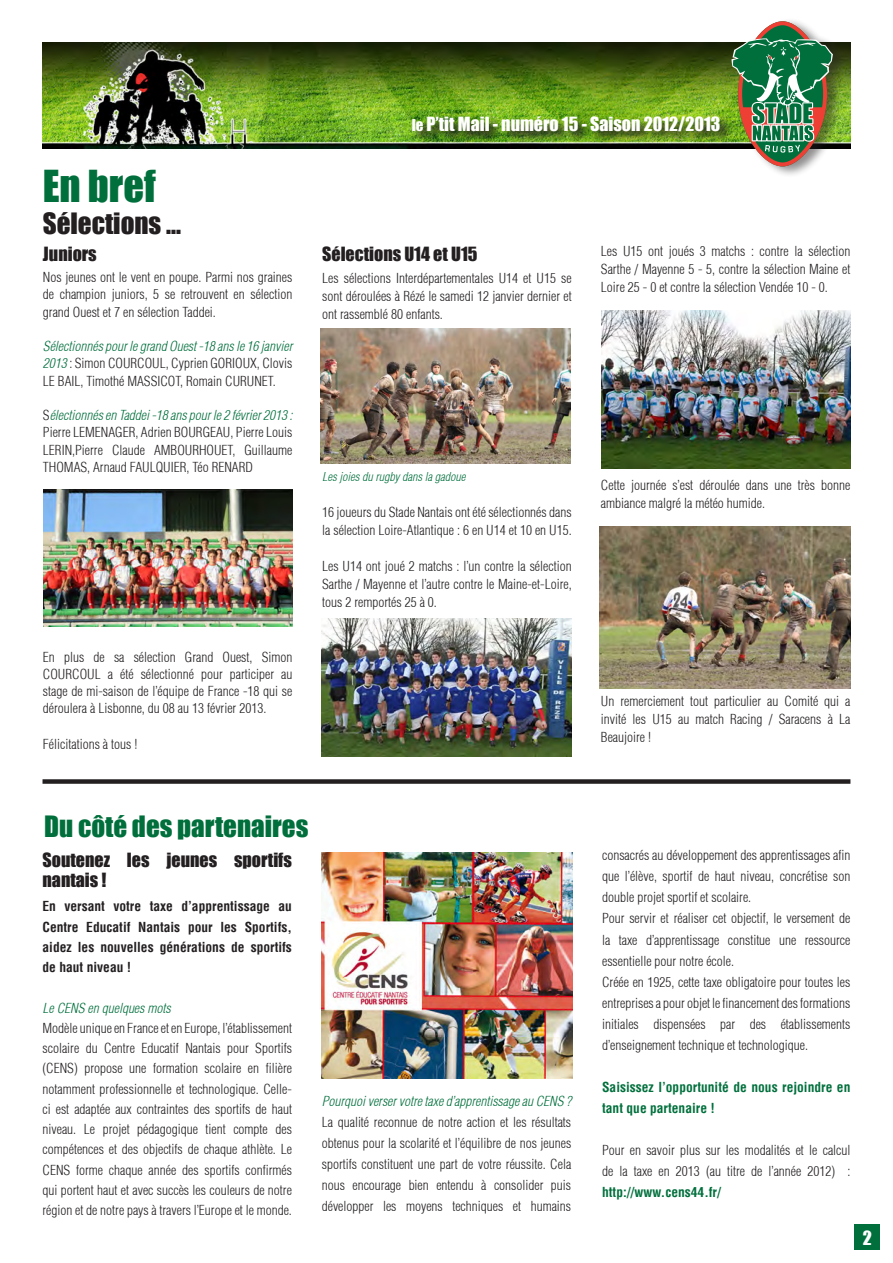
<style>
.page{position:relative;width:893px;height:1263px;background:#fff}
.page>*{position:absolute;margin:0;border:0;box-sizing:border-box;transform-origin:0 0}
.t1{font:40.5px "Impact";color:#006f3c}
.t2{font:27px "Impact";color:#006f3c}
.t3{font:27px "Impact";color:#231f20}
.t4{font:18px/20.2px "Impact";color:#231f20}
.t5{font:18px "Impact";color:#fff}
.t6{font:300 condensed 13.5px/21px "Helvetica";color:#231f20;text-align:justify}
.t7{font:700 condensed 13.5px/20.2px "Helvetica";color:#231f20;text-align:justify}
.t8{font:italic 300 condensed 13.5px "Helvetica";color:#006f3c}
.t9{font:700 condensed 13.5px/21px "Helvetica";color:#006f3c}
.t10{font:italic 300 condensed 12px "Helvetica";color:#006f3c}
.s1{font-style:italic;color:#006f3c}
.s2{font-size:15px}
.s3{font-weight:700;color:#006f3c}
</style>
<div class="page">
<img style="left:43px;top:43px;width:807px;height:106px">
<div style="left:731px;top:17px;width:117px;height:161px;background:#231f20;opacity:.5"></div>
<img style="left:731px;top:21px;width:102px;height:145px">
<img style="left:410px;top:115px;width:324px;height:30px">
<div style="left:855px;top:1225px;width:25px;height:25px;background:#006f3c"></div>
<div style="left:43px;top:779px;width:807px;height:5px;background:#231f20"></div>
<img style="left:321px;top:853px;width:251px;height:226px">
<img style="left:600px;top:527px;width:250px;height:161px">
<img style="left:601px;top:311px;width:249px;height:158px">
<img style="left:43px;top:490px;width:250px;height:136px">
<img style="left:322px;top:619px;width:250px;height:137px">
<img style="left:321px;top:328px;width:249px;height:136px">
<p class="t1" style="left:43px;top:155px;width:115px">En bref</p>
<p class="t3" style="left:43px;top:202px;width:140px">Sélections ...</p>
<p class="t4" style="left:43px;top:243px;width:55px">Juniors</p>
<p class="t6" style="left:43px;top:269px;width:251px;line-height:17.2px">Nos jeunes ont le vent en poupe. Parmi nos graines de champion juniors, 5 se retrouvent en sélection grand Ouest et 7 en sélection Taddei.</p>
<p class="t6" style="left:43px;top:338px;width:254px;line-height:17.2px;text-align:left"><span class="s1">SélectionnéspourlegrandOuest-18ansle16janvier<br>2013</span>: Simon COURCOUL, Cyprien GORIOUX, Clovis<br>LE BAIL, Timothé MASSICOT, Romain CURUNET.</p>
<p class="t6" style="left:43px;top:407px;width:254px;line-height:17.2px;text-align:left">S <span class="s1">électionnésenTaddei-18anspourle2février2013:<br></span>Pierre LEMENAGER, Adrien BOURGEAU, Pierre Louis LERIN,Pierre Claude AMBOURHOUET, Guillaume THOMAS, Arnaud FAULQUIER, Téo RENARD</p>
<p class="t6" style="left:43px;top:648px;width:251px;line-height:17.2px">En plus de sa sélection Grand Ouest, Simon COURCOUL a été sélectionné pour participer au stage de mi-saison de l’équipe de France -18 qui se déroulera à Lisbonne, du 08 au 13 février 2013.</p>
<p class="t6" style="left:43px;top:733px;width:96px">Félicitations à tous !</p>
<p class="t5" style="left:412px;top:110px;width:310px"><span class="s2">le</span> P’tit Mail - numéro 15 - Saison 2012/2013</p>
<p class="t4" style="left:322px;top:243px;width:157px">Sélections U14 et U15</p>
<p class="t6" style="left:322px;top:269px;width:251px;line-height:18px">Les sélections Interdépartementales U14 et U15 se sont déroulées à Rézé le samedi 12 janvier dernier et ont rassemblé 80 enfants.</p>
<p class="t6" style="left:601px;top:242px;width:251px;line-height:18px">Les U15 ont joués 3 matchs : contre la sélection Sarthe / Mayenne 5 - 5, contre la sélection Maine et Loire 25 - 0 et contre la sélection Vendée 10 - 0.</p>
<p class="t10" style="left:322px;top:469px;width:148px">Lesjoiesdurugbydanslagadoue</p>
<p class="t6" style="left:322px;top:503px;width:251px;line-height:18px">16 joueurs du Stade Nantais ont été sélectionnés dans la sélection Loire-Atlantique : 6 en U14 et 10 en U15.</p>
<p class="t6" style="left:322px;top:557px;width:251px;line-height:18px">Les U14 ont joué 2 matchs : l’un contre la sélection Sarthe / Mayenne et l’autre contre le Maine-et-Loire, tous 2 remportés 25 à 0.</p>
<p class="t6" style="left:601px;top:476px;width:251px;line-height:18px">Cette journée s’est déroulée dans une très bonne ambiance malgré la météo humide.</p>
<p class="t6" style="left:601px;top:692px;width:251px;line-height:18px">Un remerciement tout particulier au Comité qui a invité les U15 au match Racing / Saracens à La Beaujoire !</p>
<p class="t2" style="left:44px;top:805px;width:266px">Du côté des partenaires</p>
<p class="t4" style="left:43px;top:849px;width:251px">Soutenez les jeunes sportifs nantais !</p>
<p class="t7" style="left:43px;top:896px;width:251px">En versant votre taxe d’apprentissage au Centre Educatif Nantais pour les Sportifs, aidez les nouvelles générations de sportifs de haut niveau !</p>
<p class="t8" style="left:43px;top:999px;width:133px">LeCENS enquelquesmots</p>
<p class="t6" style="left:43px;top:1018px;width:251px;line-height:20.2px">Modèle unique en France et en Europe, l’établissement scolaire du Centre Educatif Nantais pour Sportifs (CENS) propose une formation scolaire en filière notamment professionnelle et technologique. Celle&shy;ci est adaptée aux contraintes des sportifs de haut niveau. Le projet pédagogique tient compte des compétences et des objectifs de chaque athlète. Le CENS forme chaque année des sportifs confirmés qui portent haut et avec succès les couleurs de notre région et de notre pays à travers l’Europe et le monde.</p>
<p class="t8" style="left:322px;top:1093px;width:255px">Pourquoiverservotretaxed’apprentissageauCENS ?</p>
<p class="t6" style="left:322px;top:1112px;width:251px">La qualité reconnue de notre action et les résultats obtenus pour la scolarité et l’équilibre de nos jeunes sportifs constituent une part de votre réussite. Cela nous encourage bien entendu à consolider puis développer les moyens techniques et humains</p>
<p class="t6" style="left:602px;top:845px;width:250px">consacrés au développement des apprentissages afin que l’élève, sportif de haut niveau, concrétise son double projet sportif et scolaire.</p>
<p class="t6" style="left:602px;top:908px;width:250px">Pour servir et réaliser cet objectif, le versement de la taxe d’apprentissage constitue une ressource essentielle pour notre école.</p>
<p class="t6" style="left:602px;top:971px;width:250px">Créée en 1925, cette taxe obligatoire pour toutes les entreprises a pour objet le financement des formations initiales dispensées par des établissements d’enseignement technique et technologique.</p>
<p class="t9" style="left:602px;top:1076px;width:250px">Saisissez l’opportunité de nous rejoindre en tant que partenaire !</p>
<p class="t6" style="left:602px;top:1139px;width:250px">Pour en savoir plus sur les modalités et le calcul de la taxe en 2013 (au titre de l’année 2012) : <span class="s3">http://www.cens44.fr/</span></p>
<p class="t5" style="left:863px;top:1223px;width:11px">2</p>
</div>
